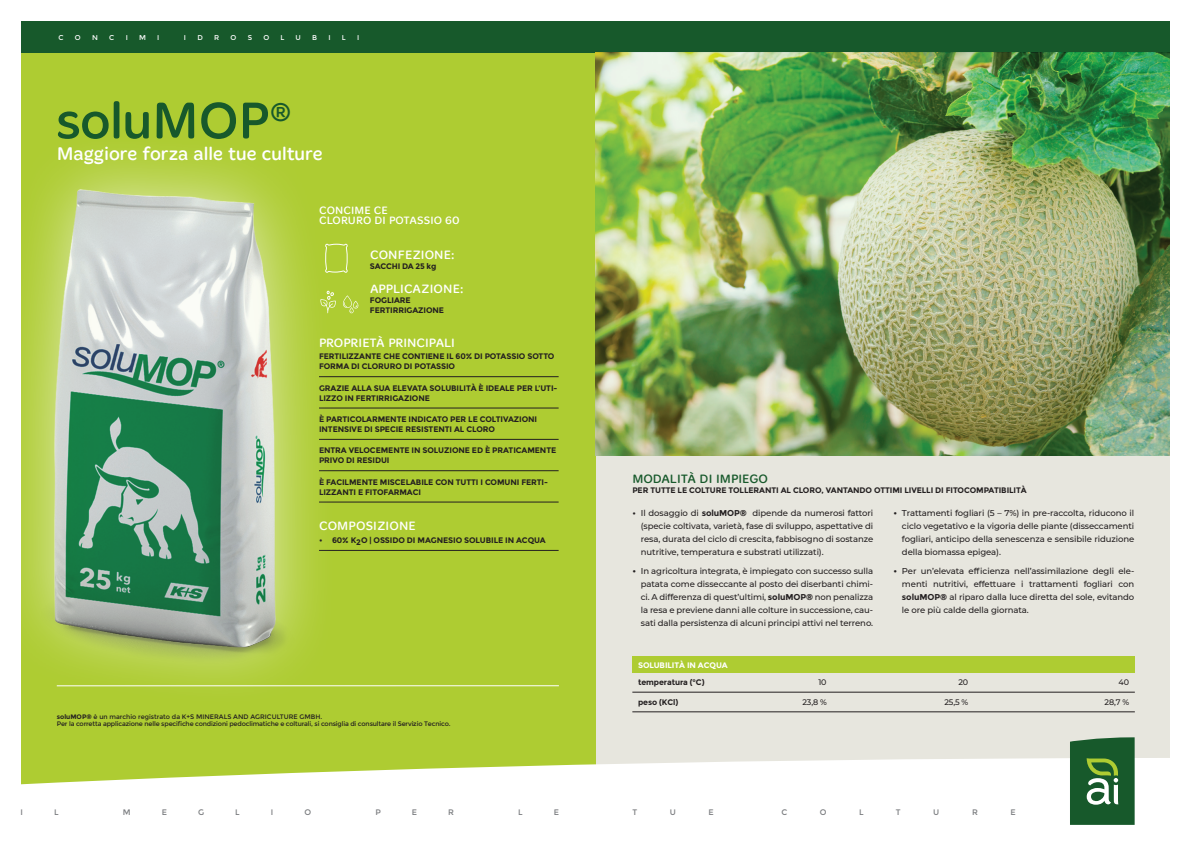
<style>
.page{position:relative;width:1191px;height:842px;background:#fff}
.page>*{position:absolute;margin:0;border:0;box-sizing:border-box;transform-origin:0 0}
.t1{font:53px "Merge Pro Light W00";letter-spacing:-.01em;color:#17592b}
.t2{font:19px "Merge Pro Light W00";color:#fff}
.t3{font:12.5px "Merge Pro Light W00";color:#fff}
.t4{font:12.5px "Merge Pro Light W00";color:#17592b}
.t5{font:11px/10px "Merge Pro Light W00";letter-spacing:.01em;color:#fff}
.t6{font:500 8.5px/13px "Montserrat";letter-spacing:-.01em;color:#231f20;text-align:justify}
.t7{font:700 8px/10px "Montserrat";letter-spacing:-.01em;color:#231f20}
.t8{font:8px "Montserrat";color:#7a7c7f}
.t9{font:500 8px "Montserrat";letter-spacing:-.015em;color:#231f20}
.t10{font:700 8px "Montserrat";letter-spacing:-.01em;color:#fff}
.t11{font:7px "Montserrat";color:#fff}
.t12{font:6.5px "Montserrat";letter-spacing:-.02em;color:#231f20}
.t13{font:6.5px "Montserrat";color:#231f20}
.s1{font-weight:700}
.s2{font-weight:700;font-size:8px}
</style>
<div class="page">
<div style="left:595px;top:21px;width:574px;height:801px;background:#e7e6de"></div>
<div style="left:21px;top:21px;width:574px;height:767px;background:#aecc32"></div>
<div style="left:21px;top:21px;width:574px;height:32px;background:#17592b"></div>
<svg style="left:21px;top:758px;width:1148px;height:67px;fill:#fff"></svg>
<div style="left:595px;top:21px;width:574px;height:32px;background:#17592b"></div>
<img style="left:595px;top:53px;width:574px;height:402px">
<div style="left:632px;top:656px;width:502px;height:17px;background:#aecc32"></div>
<hr style="left:632px;top:692px;width:502px;height:1px;background:#231f20">
<hr style="left:632px;top:712px;width:502px;height:1px;background:#231f20">
<hr style="left:319px;top:376px;width:239px;height:1px;background:#231f20">
<hr style="left:319px;top:408px;width:239px;height:1px;background:#231f20">
<hr style="left:319px;top:439px;width:239px;height:1px;background:#231f20">
<hr style="left:319px;top:470px;width:239px;height:1px;background:#231f20">
<hr style="left:319px;top:502px;width:239px;height:1px;background:#231f20">
<hr style="left:319px;top:550px;width:239px;height:1px;background:#231f20">
<hr style="left:57px;top:685px;width:502px;height:1px;background:#fff">
<svg style="left:1070px;top:737px;width:64px;height:88px;background:#336d3e"></svg>
<div style="left:0;top:130px;width:338px;height:578px;background:#fff;opacity:.7"></div>
<img style="left:0;top:149px;width:442px;height:537px">
<p class="t11" style="left:59px;top:34px;width:7px">C</p>
<p class="t11" style="left:75px;top:34px;width:7px">O</p>
<p class="t11" style="left:92px;top:34px;width:7px">N</p>
<p class="t11" style="left:109px;top:34px;width:7px">C</p>
<p class="t11" style="left:126px;top:34px;width:4px">I</p>
<p class="t11" style="left:139px;top:34px;width:8px">M</p>
<p class="t11" style="left:157px;top:34px;width:4px">I</p>
<p class="t11" style="left:184px;top:34px;width:4px">I</p>
<p class="t11" style="left:197px;top:34px;width:7px">D</p>
<p class="t11" style="left:214px;top:34px;width:7px">R</p>
<p class="t11" style="left:230px;top:34px;width:7px">O</p>
<p class="t11" style="left:248px;top:34px;width:6px">S</p>
<p class="t11" style="left:263px;top:34px;width:7px">O</p>
<p class="t11" style="left:280px;top:34px;width:5px">L</p>
<p class="t11" style="left:296px;top:34px;width:7px">U</p>
<p class="t11" style="left:312px;top:34px;width:6px">B</p>
<p class="t11" style="left:328px;top:34px;width:4px">I</p>
<p class="t11" style="left:342px;top:34px;width:5px">L</p>
<p class="t11" style="left:357px;top:34px;width:4px">I</p>
<p class="t1" style="left:56px;top:91px;width:237px">soluMOP<sup>®</sup></p>
<p class="t2" style="left:57px;top:143px;width:267px">Maggiore forza alle tue culture</p>
<p class="t5" style="left:319px;top:205px;width:142px">CONCIME CE<br>CLORURO DI POTASSIO 60</p>
<p class="t3" style="left:370px;top:248px;width:86px">CONFEZIONE:</p>
<p class="t7" style="left:370px;top:261px;width:68px">SACCHI DA 25 kg</p>
<p class="t3" style="left:370px;top:282px;width:95px">APPLICAZIONE:</p>
<p class="t7" style="left:370px;top:296px;width:42px">FOGLIARE</p>
<p class="t7" style="left:370px;top:306px;width:76px">FERTIRRIGAZIONE</p>
<p class="t3" style="left:319px;top:335px;width:137px">PROPRIETÀ PRINCIPALI</p>
<p class="t7" style="left:319px;top:352px;width:237px">FERTILIZZANTE CHE CONTIENE IL 60% DI POTASSIO SOTTO<br>FORMA DI CLORURO DI POTASSIO</p>
<p class="t7" style="left:319px;top:383px;width:240px">GRAZIE ALLA SUA ELEVATA SOLUBILITÀ È IDEALE PER L’UTI-<br>LIZZO IN FERTIRRIGAZIONE</p>
<p class="t7" style="left:319px;top:414px;width:220px">È PARTICOLARMENTE INDICATO PER LE COLTIVAZIONI<br>INTENSIVE DI SPECIE RESISTENTI AL CLORO</p>
<p class="t7" style="left:319px;top:446px;width:239px">ENTRA VELOCEMENTE IN SOLUZIONE ED È PRATICAMENTE<br>PRIVO DI RESIDUI</p>
<p class="t7" style="left:319px;top:477px;width:230px">È FACILMENTE MISCELABILE CON TUTTI I COMUNI FERTI-<br>LIZZANTI E FITOFARMACI</p>
<p class="t3" style="left:319px;top:519px;width:98px">COMPOSIZIONE</p>
<p class="t7" style="left:319px;top:535px;width:228px">• 60% K2O | OSSIDO DI MAGNESIO SOLUBILE IN ACQUA</p>
<p class="t13" style="left:57px;top:713px;width:267px"><span class="s1">soluMOP®</span> è un marchio registrato da K+S MINERALS AND AGRICULTURE GMBH.</p>
<p class="t12" style="left:57px;top:720px;width:395px">Per la corretta applicazione nelle specifiche condizioni pedoclimatiche e colturali, si consiglia di consultare il Servizio Tecnico.</p>
<p class="t4" style="left:632px;top:472px;width:137px">MODALITÀ DI IMPIEGO</p>
<p class="t7" style="left:632px;top:486px;width:396px">PER TUTTE LE COLTURE TOLLERANTI AL CLORO, VANTANDO OTTIMI LIVELLI DI FITOCOMPATIBILITÀ</p>
<p class="t6" style="left:641px;top:506px;width:234px;text-indent:-9px"><span class="s2">•</span> Il dosaggio di <span class="s1">soluMOP®</span> dipende da numerosi fattori (specie coltivata, varietà, fase di sviluppo, aspettative di resa, durata del ciclo di crescita, fabbisogno di sostanze nutritive, temperatura e substrati utilizzati).</p>
<p class="t6" style="left:641px;top:564px;width:234px;text-indent:-9px"><span class="s1">•</span> In agricoltura integrata, è impiegato con successo sulla patata come disseccante al posto dei diserbanti chimi&shy;ci. A differenza di quest’ultimi, <span class="s1">soluMOP®</span> non penalizza la resa e previene danni alle colture in successione, cau&shy;sati dalla persistenza di alcuni principi attivi nel terreno.</p>
<p class="t6" style="left:902px;top:506px;width:234px;text-indent:-9px"><span class="s1">•</span> Trattamenti fogliari (5 – 7%) in pre-raccolta, riducono il ciclo vegetativo e la vigoria delle piante (disseccamenti fogliari, anticipo della senescenza e sensibile riduzione della biomassa epigea).</p>
<p class="t6" style="left:902px;top:564px;width:234px;text-indent:-9px"><span class="s1">•</span> Per un’elevata efficienza nell’assimilazione degli ele&shy;menti nutritivi, effettuare i trattamenti fogliari con <span class="s1">soluMOP®</span> al riparo dalla luce diretta del sole, evitando le ore più calde della giornata.</p>
<p class="t10" style="left:638px;top:661px;width:91px">SOLUBILITÀ IN ACQUA</p>
<p class="t7" style="left:638px;top:677px;width:68px">temperatura (°C)</p>
<p class="t9" style="left:818px;top:676px;width:10px">10</p>
<p class="t9" style="left:958px;top:676px;width:11px">20</p>
<p class="t9" style="left:1118px;top:676px;width:12px">40</p>
<p class="t7" style="left:638px;top:697px;width:42px">peso (KCl)</p>
<p class="t9" style="left:802px;top:696px;width:26px">23,8 %</p>
<p class="t9" style="left:944px;top:696px;width:25px">25,5 %</p>
<p class="t9" style="left:1104px;top:696px;width:26px">28,7 %</p>
<p class="t8" style="left:21px;top:807px;width:4px">I</p>
<p class="t8" style="left:54px;top:807px;width:6px">L</p>
<p class="t8" style="left:123px;top:807px;width:9px">M</p>
<p class="t8" style="left:162px;top:807px;width:7px">E</p>
<p class="t8" style="left:198px;top:807px;width:8px">G</p>
<p class="t8" style="left:235px;top:807px;width:6px">L</p>
<p class="t8" style="left:271px;top:807px;width:4px">I</p>
<p class="t8" style="left:304px;top:807px;width:8px">O</p>
<p class="t8" style="left:375px;top:807px;width:7px">P</p>
<p class="t8" style="left:412px;top:807px;width:7px">E</p>
<p class="t8" style="left:448px;top:807px;width:7px">R</p>
<p class="t8" style="left:518px;top:807px;width:6px">L</p>
<p class="t8" style="left:554px;top:807px;width:7px">E</p>
<p class="t8" style="left:632px;top:807px;width:6px">T</p>
<p class="t8" style="left:670px;top:807px;width:8px">U</p>
<p class="t8" style="left:708px;top:807px;width:7px">E</p>
<p class="t8" style="left:781px;top:807px;width:7px">C</p>
<p class="t8" style="left:819px;top:807px;width:8px">O</p>
<p class="t8" style="left:859px;top:807px;width:6px">L</p>
<p class="t8" style="left:895px;top:807px;width:6px">T</p>
<p class="t8" style="left:933px;top:807px;width:8px">U</p>
<p class="t8" style="left:972px;top:807px;width:7px">R</p>
<p class="t8" style="left:1010px;top:807px;width:7px">E</p>
</div>
